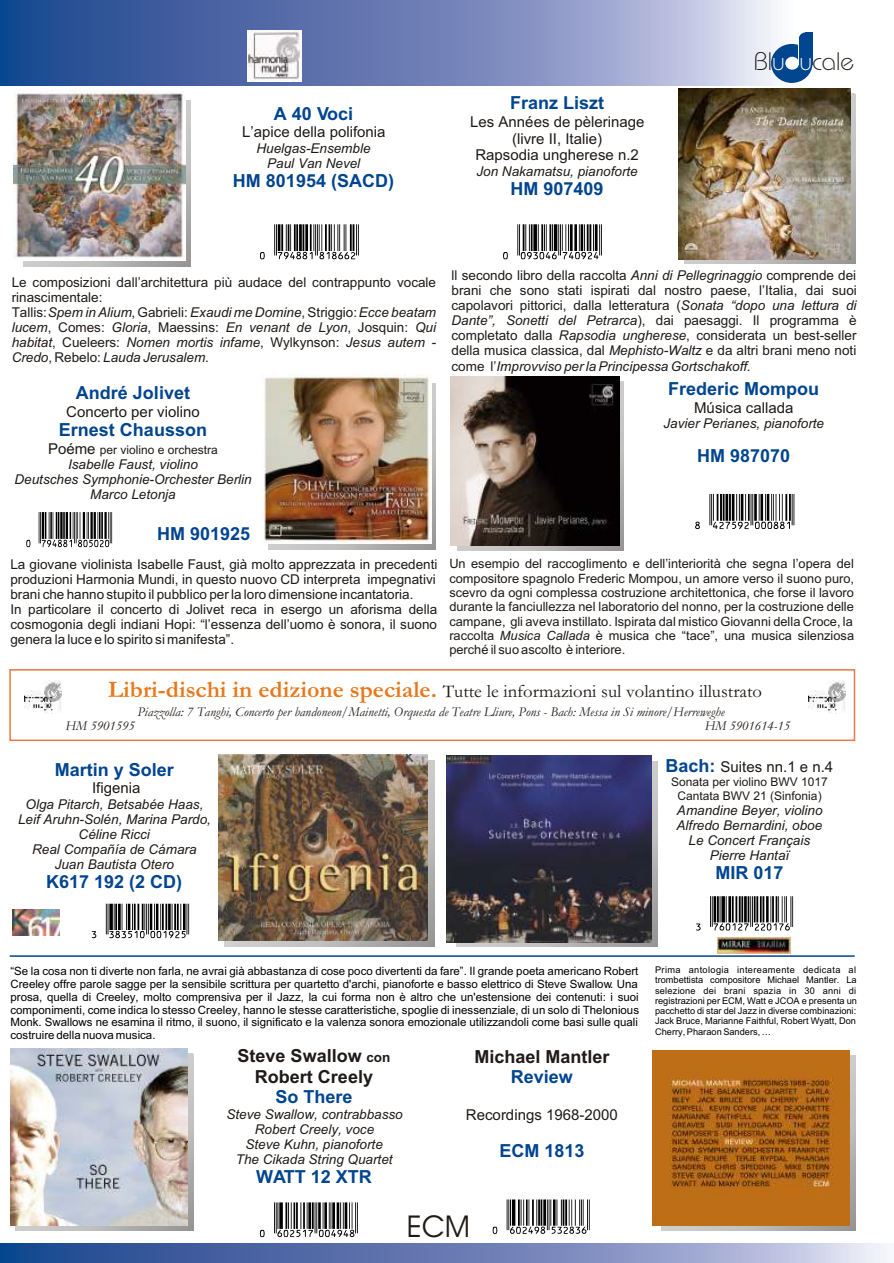
<style>
.page{position:relative;width:894px;height:1263px;background:#fff}
.page>*{position:absolute;margin:0;border:0;box-sizing:border-box;transform-origin:0 0}
.t1{font:70.2px "UPC Half";color:#000}
.t2{font:70.2px "UPC Half";color:#000;scale:.87 1}
.t3{font:69.9px "UPC Half";color:#000}
.t4{font:69.3px "UPC Half";color:#000}
.t5{font:68.85px "UPC Half";color:#000}
.t6{font:68.7px "UPC Half";color:#000}
.t7{font:30.15px "Avant Garde Bk BT";color:#1f1a17}
.t8{font:25.35px "Bauhaus Lt BT";color:#1f1a17}
.t9{font:18.6px "Garamond";color:#1f1a17}
.t10{font:700 18px/36.9px "Arial";color:#00458f;text-align:center}
.t11{font:700 18px/20.1px "Arial";color:#1f1a17;text-align:center}
.t12{font:15px/16.8px "Arial";color:#1f1a17;text-align:center}
.t13{font:13.5px/15.1px "Arial";color:#1f1a17}
.t14{font:italic 13.5px/15.1px "Arial";color:#1f1a17;text-align:center}
.t15{font:italic 700 13.5px "Garamond";color:#1f1a17}
.t16{font:12.75px/14.2px "Arial";color:#1f1a17;text-align:justify}
.t17{font:12px/13.4px "Arial";color:#1f1a17;text-align:center}
.t18{font:11.55px/12.9px "Arial";color:#000;text-align:justify}
.t19{font:9.3px/10.4px "Arial";color:#000;text-align:justify}
.s1{color:#fff}
.s2{font-style:italic}
.s3{font-size:15px}
.s4{font-weight:700;font-size:23.85px;color:#e8781a}
.s5{font-size:13.5px}
</style>
<div class="page">
<img style="left:456px;top:762px;width:202px;height:184px">
<img style="left:446px;top:755px;width:206px;height:187px">
<img style="left:451px;top:377px;width:169px;height:169px">
<img style="left:684px;top:94px;width:171px;height:170px">
<img style="left:678px;top:88px;width:172px;height:172px">
<img style="left:0;top:1243px;width:887px;height:20px">
<img style="left:0;top:0;width:793px;height:85px">
<div style="left:771px;top:44px;width:42px;height:39px;background:#00458f;border-radius:50%"></div>
<div style="left:785px;top:57px;width:14px;height:13px;background:#fff;border-radius:50%"></div>
<div style="left:799px;top:37px;width:14px;height:28px;background:#00458f"></div>
<div style="left:805px;top:32px;width:8px;height:6px;background:#00458f"></div>
<svg style="left:798px;top:32px;width:7px;height:29px"></svg>
<img style="left:247px;top:31px;width:54px;height:50px">
<img style="left:225px;top:761px;width:210px;height:185px">
<img style="left:16px;top:1054px;width:177px;height:176px">
<img style="left:661px;top:1055px;width:194px;height:175px">
<img style="left:262px;top:374px;width:169px;height:170px">
<img style="left:13px;top:90px;width:173px;height:171px">
<div style="left:9px;top:669px;width:846px;height:72px;border:2px solid #e87845"></div>
<img style="left:809px;top:681px;width:37px;height:33px">
<img style="left:25px;top:681px;width:37px;height:33px">
<hr style="left:10px;top:955px;width:845px;height:2px;background:#00458f">
<img style="left:717px;top:937px;width:73px;height:16px">
<img style="left:652px;top:1050px;width:197px;height:175px">
<img style="left:10px;top:1048px;width:177px;height:177px">
<img style="left:219px;top:755px;width:208px;height:185px">
<img style="left:12px;top:909px;width:47px;height:26px">
<h3 class="t10" style="left:274px;top:97px;width:81px">A 40 Voci</h3>
<p class="t12" style="left:242px;top:125px;width:145px">L’apice della polifonia</p>
<p class="t14" style="left:256px;top:142px;width:116px">Huelgas-Ensemble<br>Paul Van Nevel</p>
<h3 class="t10" style="left:233px;top:164px;width:163px">HM 801954 (SACD)</h3>
<h2 class="t3" style="left:260px;top:194px;width:107px">¶|xHJEIIBy818662z</h2>
<h3 class="t10" style="left:510px;top:86px;width:96px">Franz Liszt</h3>
<p class="t12" style="left:470px;top:114px;width:176px">Les Années de pèlerinage (livre II, Italie)<br>Rapsodia ungherese n.2</p>
<p class="t14" style="left:476px;top:165px;width:163px">Jon Nakamatsu, pianoforte</p>
<h3 class="t10" style="left:510px;top:172px;width:95px">HM 907409</h3>
<h2 class="t3" style="left:503px;top:194px;width:107px">¶|xAJDAEGy740924z</h2>
<h3 class="t8" style="left:754px;top:51px;width:102px">Bl<span class="s1">u u</span>cale</h3>
<p class="t13" style="left:12px;top:276px;width:426px">Le composizioni dall’architettura più audace del contrappunto vocale rinascimentale:<br>Tallis: <span class="s2">Spem in Alium</span>, Gabrieli: <span class="s2">Exaudi me Domine</span>, Striggio: <span class="s2">Ecce beatam lucem</span>, Comes: <span class="s2">Gloria</span>, Maessins: <span class="s2">En venant de Lyon</span>, Josquin: <span class="s2">Qui habitat</span>, Cueleers: <span class="s2">Nomen mortis infame</span>, Wylkynson: <span class="s2">Jesus autem - Credo</span>, Rebelo: <span class="s2">Lauda Jerusalem</span>.</p>
<p class="t13" style="left:452px;top:269px;width:407px;text-align:justify">ll secondo libro della raccolta <span class="s2">Anni di Pellegrinaggio</span> comprende dei brani che sono stati ispirati dal nostro paese, l’Italia, dai suoi capolavori pittorici, dalla letteratura (<span class="s2">Sonata “dopo una lettura di Dante”, Sonetti del Petrarca</span>), dai paesaggi. Il programma è completato dalla <span class="s2">Rapsodia ungherese</span>, considerata un best-seller della musica classica, dal <span class="s2">Mephisto-Waltz</span> e da altri brani meno noti come l’<span class="s2">Improvviso per la Principessa Gortschakoff</span>.</p>
<h3 class="t10" style="left:59px;top:376px;width:150px">André Jolivet<br>Ernest Chausson</h3>
<p class="t12" style="left:66px;top:404px;width:135px">Concerto per violino</p>
<p class="t17" style="left:48px;top:444px;width:171px"><span class="s3">Poéme</span> per violino e orchestra</p>
<p class="t14" style="left:15px;top:458px;width:239px">Isabelle Faust, violino<br>Deutsches Symphonie-Orchester Berlin<br>Marco Letonja</p>
<h1 class="t2" style="left:26px;top:482px;width:106px">¶|xHJEIBy805020z</h1>
<h3 class="t10" style="left:157px;top:517px;width:95px">HM 901925</h3>
<p class="t13" style="left:10px;top:558px;width:429px">La giovane violinista Isabelle Faust, già molto apprezzata in precedenti produzioni Harmonia Mundi, in questo nuovo CD interpreta impegnativi brani che hanno stupito il pubblico per la loro dimensione incantatoria.<br>In particolare il concerto di Jolivet reca in esergo un aforisma della cosmogonia degli indiani Hopi: “l’essenza dell’uomo è sonora, il suono genera la luce e lo spirito si manifesta”.</p>
<h3 class="t10" style="left:668px;top:372px;width:153px">Frederic Mompou</h3>
<p class="t12" style="left:694px;top:401px;width:101px">Música callada</p>
<p class="t14" style="left:663px;top:417px;width:162px">Javier Perianes, pianoforte</p>
<h3 class="t10" style="left:697px;top:439px;width:95px">HM 987070</h3>
<h1 class="t1" style="left:695px;top:464px;width:107px">Ê|xEMHPTCy000881z</h1>
<p class="t16" style="left:449px;top:558px;width:406px">Un esempio del raccoglimento e dell’interiorità che segna l’opera del compositore spagnolo Frederic Mompou, un amore verso il suono puro, scevro da ogni complessa costruzione architettonica, che forse il lavoro durante la fanciullezza nel laboratorio del nonno, per la costruzione delle campane, gli aveva instillato. Ispirata dal mistico Giovanni della Croce, la raccolta <span class="s2">Musica Callada</span> è musica che “tace”, una musica silenziosa perché il suo ascolto è interiore.</p>
<h3 class="t9" style="left:108px;top:685px;width:656px"><span class="s4">Libri-dischi in edizione speciale.</span> Tutte le informazioni sul volantino illustrato</h3>
<p class="t15" style="left:137px;top:707px;width:589px">Piazzolla: 7 Tanghi, Concerto per bandoneon/Mainetti, Orquesta de Teatre Lliure, Pons - Bach: Messa in Si minore/Herreweghe</p>
<p class="t15" style="left:65px;top:721px;width:71px">HM 5901595</p>
<p class="t15" style="left:705px;top:721px;width:87px">HM 5901614-15</p>
<h3 class="t10" style="left:55px;top:753px;width:121px">Martin y Soler</h3>
<p class="t12" style="left:92px;top:781px;width:50px">Ifigenia</p>
<p class="t14" style="left:18px;top:798px;width:194px">Olga Pitarch, Betsabée Haas,<br>Leif Aruhn-Solén, Marina Pardo,<br>Céline Ricci<br>Real Compañía de Cámara<br>Juan Bautista Otero</p>
<h3 class="t10" style="left:46px;top:865px;width:138px">K617 192 (2 CD)</h3>
<h3 class="t5" style="left:92px;top:874px;width:105px">Å|xDINPLAy001925z</h3>
<p class="t18" style="left:10px;top:966px;width:630px">“Se la cosa non ti diverte non farla, ne avrai già abbastanza di cose poco divertenti da fare”. Il grande poeta americano Robert Creeley offre parole sagge per la sensibile scrittura per quartetto d'archi, pianoforte e basso elettrico di Steve Swallow. Una prosa, quella di Creeley, molto comprensiva per il Jazz, la cui forma non è altro che un'estensione dei contenuti: i suoi componimenti, come indica lo stesso Creeley, hanno le stesse caratteristiche, spoglie di inessenziale, di un solo di Thelonious Monk. Swallows ne esamina il ritmo, il suono, il significato e la valenza sonora emozionale utilizzandoli come basi sulle quali costruire della nuova musica.</p>
<h3 class="t11" style="left:238px;top:1048px;width:154px">Steve Swallow <span class="s5">con<br></span>Robert Creely</h3>
<p class="t14" style="left:226px;top:1108px;width:178px">Steve Swallow, contrabbasso<br>Robert Creely, voce<br>Steve Kuhn, pianoforte<br>The Cikada String Quartet</p>
<h3 class="t10" style="left:275px;top:1080px;width:79px">So There</h3>
<h3 class="t10" style="left:256px;top:1160px;width:117px">WATT 12 XTR</h3>
<h3 class="t11" style="left:474px;top:1048px;width:137px">Michael Mantler</h3>
<h3 class="t10" style="left:511px;top:1060px;width:64px">Review</h3>
<p class="t12" style="left:466px;top:1108px;width:153px">Recordings 1968-2000</p>
<h3 class="t10" style="left:499px;top:1134px;width:87px">ECM 1813</h3>
<h3 class="t4" style="left:260px;top:1173px;width:106px">¶|xGACFBHy004948z</h3>
<h3 class="t7" style="left:407px;top:1215px;width:64px">ECM</h3>
<h3 class="t6" style="left:493px;top:1170px;width:105px">¶|xGACEJIy532836z</h3>
<h3 class="t10" style="left:666px;top:749px;width:52px">Bach:</h3>
<p class="t12" style="left:721px;top:759px;width:114px">Suites nn.1 e n.4</p>
<p class="t17" style="left:671px;top:777px;width:158px">Sonata per violino BWV 1017<br>Cantata BWV 21 (Sinfonia)</p>
<p class="t14" style="left:677px;top:803px;width:147px">Amandine Beyer, violino<br>Alfredo Bernardini, oboe<br>Le Concert Français<br>Pierre Hantaï</p>
<h3 class="t10" style="left:715px;top:856px;width:70px">MIR 017</h3>
<h3 class="t6" style="left:696px;top:867px;width:105px">Å|xHGKLMHy220176z</h3>
<p class="t19" style="left:655px;top:965px;width:203px">Prima antologia intereamente dedicata al trombettista compositore Michael Mantler. La selezione dei brani spazia in 30 anni di registrazioni per ECM, Watt e JCOA e presenta un pacchetto di star del Jazz in diverse combinazioni:<br>Jack Bruce, Marianne Faithful, Robert Wyatt, Don Cherry, Pharaon Sanders, …</p>
</div>
